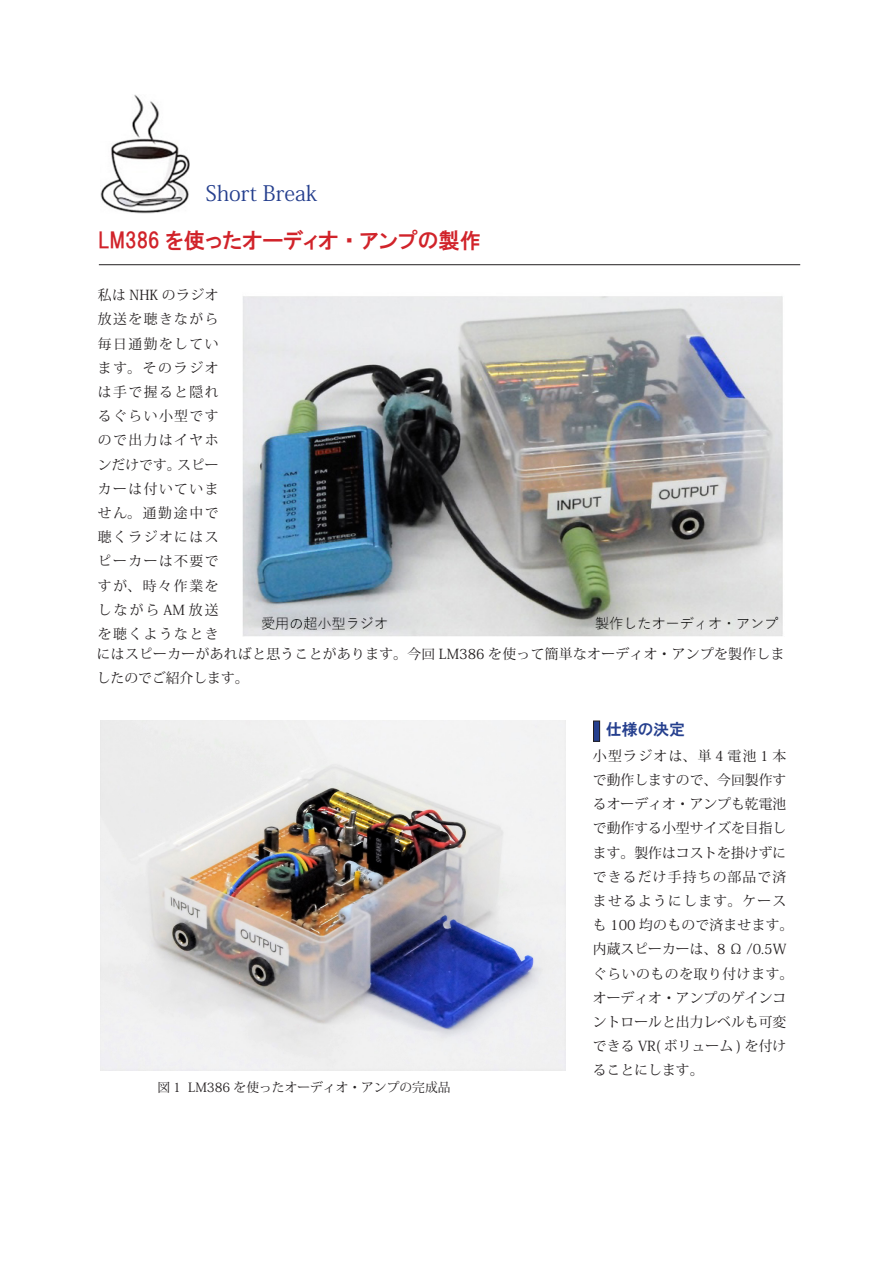
<style>
.page{position:relative;width:893px;height:1263px;background:#fff}
.page>*{position:absolute;margin:0;border:0;box-sizing:border-box;transform-origin:0 0}
.t1{font:21.3px "HGP Gothic E";color:#d1232a}
.t2{font:21.3px "Koz Min Pr 6 N";color:#253f8e}
.t3{font:15.9px "HGP Gothic E";color:#253f8e}
.t4{font:13.8px/24.2px "Koz Min Pr 6 N";color:#231f20}
.t5{font:13.8px/24.2px "Koz Min Pr 6 N";letter-spacing:.105em;color:#231f20;text-align:right}
.t6{font:13.8px/24.2px "Koz Min Pr 6 N";letter-spacing:.025em;color:#231f20}
.t7{font:12.75px "Koz Min Pr 6 N";color:#231f20}
</style>
<div class="page">
<img style="left:100px;top:95px;width:90px;height:118px">
<img style="left:242px;top:296px;width:541px;height:341px">
<img style="left:101px;top:721px;width:464px;height:350px">
<div style="left:593px;top:721px;width:7px;height:20px;background:#253f8e"></div>
<div style="left:593px;top:721px;width:7px;height:20px;border:1px solid #231f20"></div>
<hr style="left:99px;top:264px;width:701px;height:1px;background:#231f20">
<p class="t2" style="left:206px;top:181px;width:113px">Short Break</p>
<p class="t1" style="left:98px;top:229px;width:384px">LM386 を使ったオーディオ・アンプの製作</p>
<p class="t5" style="left:98px;top:283px;width:122px">私は NHK のラジオ放送を聴きながら毎日通勤をしています。そのラジオは手で握ると隠れるぐらい小型ですので出力はイヤホスピー</p>
<p class="t5" style="left:98px;top:453px;width:122px;text-align:left">ンだけです。<br>カーは付いていません。通勤途中で聴くラジオにはスピーカーは不要ですが、時々作業をしながら AM 放送を聴くようなとき</p>
<p class="t6" style="left:97px;top:642px;width:689px">にはスピーカーがあればと思うことがあります。今回 LM386 を使って簡単なオーディオ・アンプを製作しましたのでご紹介します。</p>
<p class="t3" style="left:606px;top:721px;width:81px">仕様の決定</p>
<p class="t4" style="left:593px;top:744px;width:202px">小型ラジオは、単 4 電池 1 本で動作しますので、今回製作するオーディオ・アンプも乾電池で動作する小型サイズを目指します。製作はコストを掛けずにできるだけ手持ちの部品で済ませるようにします。ケースも 100 均のもので済ませます。内蔵スピーカーは、8 Ω /0.5Wぐらいのものを取り付けます。オーディオ・アンプのゲインコントロールと出力レベルも可変できる VR( ボリューム ) を付けることにします。</p>
<p class="t7" style="left:188px;top:1080px;width:264px">LM386 を使ったオーディオ・アンプの完成品</p>
<p class="t7" style="left:157px;top:1080px;width:25px">図 1</p>
</div>
